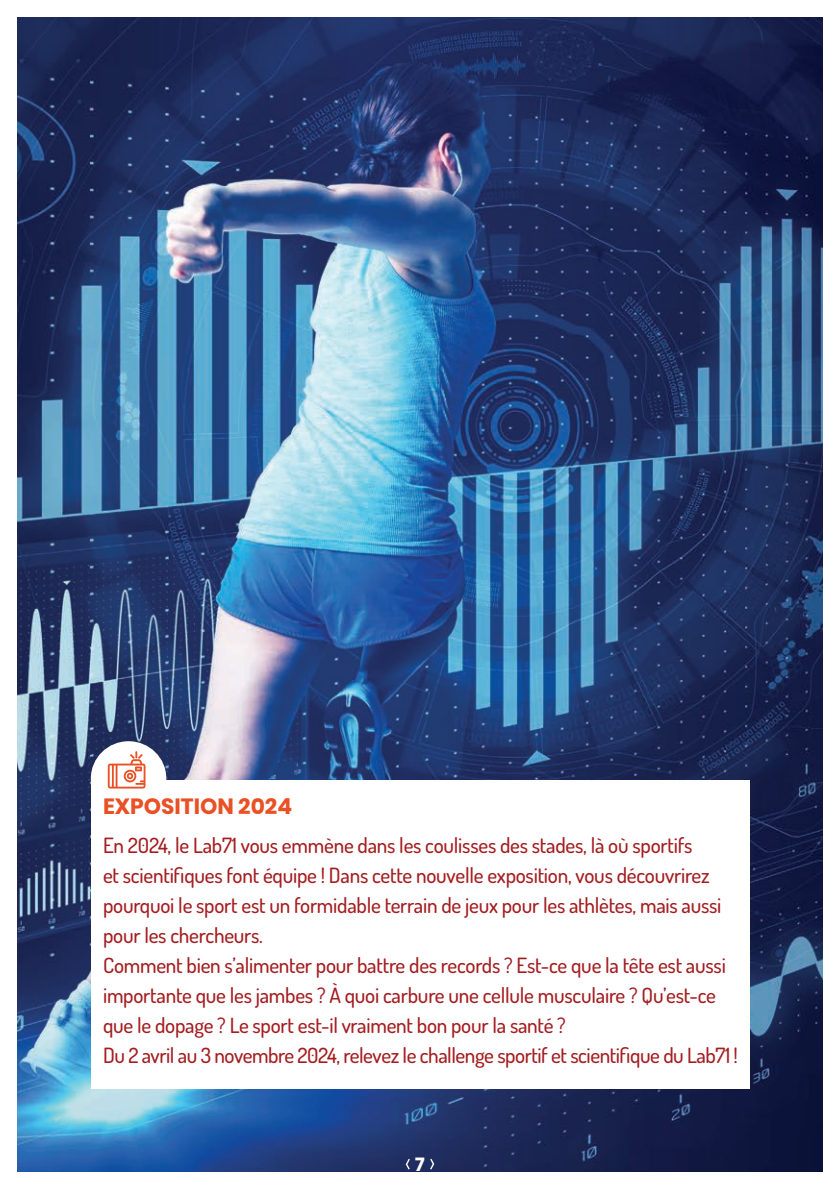
<style>
.page{position:relative;width:840px;height:1191px;background:#fff}
.page>*{position:absolute;margin:0;border:0;box-sizing:border-box;transform-origin:0 0}
.t1{font:700 22px "Poppins";color:#ea5023}
.t2{font:21px/30px "Dosis";letter-spacing:-.01em;color:#a41d20}
.t3{font:700 18.8px "Poppins";color:#fff}
</style>
<div class="page">
<img style="left:17px;top:17px;width:805px;height:1154px">
<svg style="left:430px;top:1158px;width:4px;height:11px"></svg>
<svg style="left:405px;top:1158px;width:4px;height:11px"></svg>
<div style="left:91px;top:741px;width:75px;height:74px;background:#fff;border-radius:50%"></div>
<div style="left:91px;top:780px;width:657px;height:309px;background:#fff"></div>
<svg style="left:108px;top:751px;width:37px;height:37px"></svg>
<p class="t1" style="left:103px;top:794px;width:190px">EXPOSITION 2024</p>
<p class="t2" style="left:103px;top:829px;width:636px">En 2024, le Lab71 vous emmène dans les coulisses des stades, là où sportifs<br>et scientifiques font équipe ! Dans cette nouvelle exposition, vous découvrirez pourquoi le sport est un formidable terrain de jeux pour les athlètes, mais aussi pour les chercheurs.<br>Comment bien s’alimenter pour battre des records ? Est-ce que la tête est aussi importante que les jambes ? À quoi carbure une cellule musculaire ? Qu’est-ce que le dopage ? Le sport est-il vraiment bon pour la santé ?<br>Du 2 avril au 3 novembre 2024, relevez le challenge sportif et scientifique du Lab71 !</p>
<p class="t3" style="left:415px;top:1153px;width:11px">7</p>
</div>
